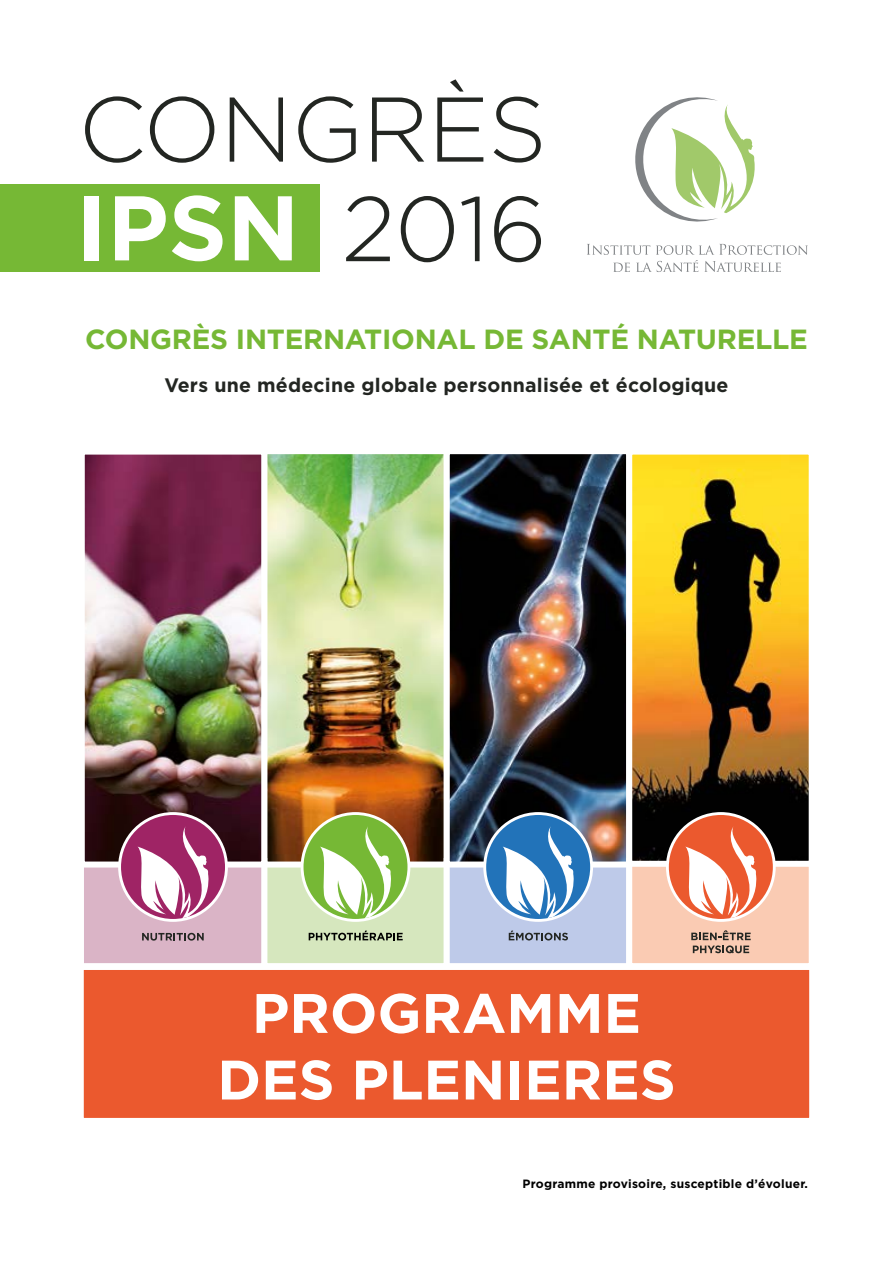
<style>
.page{position:relative;width:893px;height:1263px;background:#fff}
.page>*{position:absolute;margin:0;border:0;box-sizing:border-box;transform-origin:0 0}
.t1{font:300 91.65px/98.7px "Gotham";letter-spacing:-.01em;color:#232622}
.t2{font:700 55.5px/66.6px "Gotham";color:#fff;text-align:center}
.t3{font:700 27.75px "Gotham";letter-spacing:-.01em;color:#76b835}
.t4{font:700 19.5px "Gotham";letter-spacing:.01em;color:#232622}
.t5{font:700 12px "Gotham";letter-spacing:.02em;color:#000}
.s1{font-weight:700;color:#fff}
</style>
<div class="page">
<div style="left:0;top:185px;width:320px;height:87px;background:#76b835"></div>
<svg style="left:635px;top:97px;width:120px;height:125px"></svg>
<svg style="left:587px;top:244px;width:221px;height:28px"></svg>
<div style="left:81px;top:967px;width:731px;height:154px;background:#eb592e"></div>
<div style="left:78px;top:964px;width:737px;height:160px;border:6px solid #fff"></div>
<div style="left:261px;top:858px;width:189px;height:111px;background:#d6e7be;border:6px solid #fff"></div>
<img style="left:86px;top:455px;width:722px;height:405px">
<div style="left:261px;top:448px;width:189px;height:419px;border:6px solid #fff"></div>
<svg style="left:301px;top:812px;width:109px;height:110px"></svg>
<svg style="left:309px;top:930px;width:94px;height:10px"></svg>
<div style="left:78px;top:858px;width:189px;height:111px;background:#dab4c6;border:6px solid #fff"></div>
<div style="left:79px;top:449px;width:188px;height:418px;border:6px solid #fff"></div>
<svg style="left:118px;top:812px;width:110px;height:110px"></svg>
<svg style="left:142px;top:933px;width:62px;height:8px"></svg>
<div style="left:444px;top:858px;width:188px;height:111px;background:#becae9;border:6px solid #fff"></div>
<div style="left:444px;top:448px;width:188px;height:419px;border:6px solid #fff"></div>
<svg style="left:483px;top:812px;width:110px;height:110px"></svg>
<svg style="left:509px;top:930px;width:59px;height:10px"></svg>
<div style="left:626px;top:858px;width:189px;height:111px;background:#facbb3;border:6px solid #fff"></div>
<div style="left:626px;top:449px;width:189px;height:418px;border:6px solid #fff"></div>
<svg style="left:666px;top:812px;width:110px;height:110px"></svg>
<svg style="left:691px;top:930px;width:60px;height:23px"></svg>
<h1 class="t1" style="left:77px;top:79px;width:472px">CONGRÈS<br><span class="s1">IPSN</span> 2016</h1>
<h3 class="t3" style="left:85px;top:323px;width:724px">CONGRÈS INTERNATIONAL DE SANTÉ NATURELLE</h3>
<p class="t4" style="left:164px;top:373px;width:566px">Vers une médecine globale personnalisée et écologique</p>
<h2 class="t2" style="left:217px;top:978px;width:460px">PROGRAMME<br>DES PLENIERES</h2>
<p class="t5" style="left:523px;top:1177px;width:287px">Programme provisoire, susceptible d’évoluer.</p>
</div>
